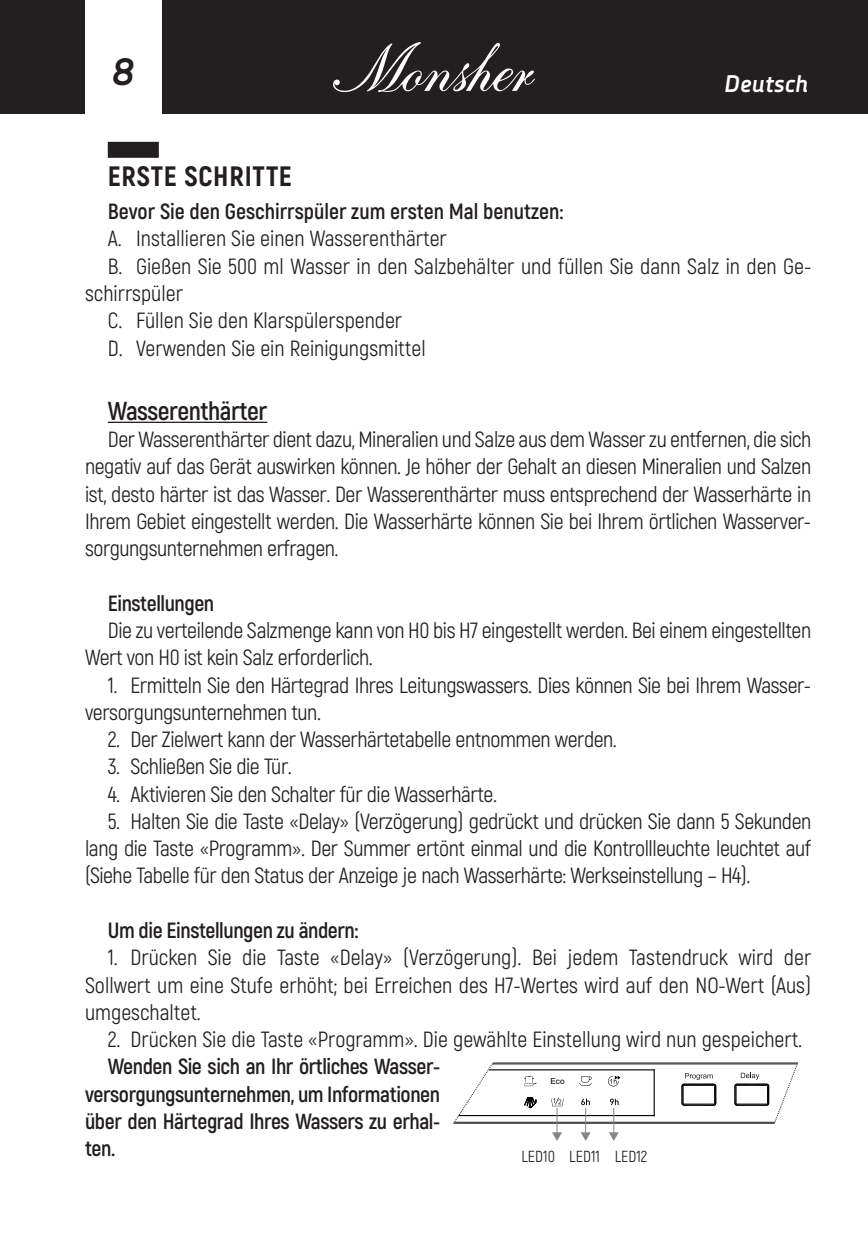
<style>
.page{position:relative;width:868px;height:1248px;background:#fff}
.page>*{position:absolute;margin:0;border:0;box-sizing:border-box;transform-origin:0 0}
.t1{font:italic 700 38px "Decima Nova Pro";color:#231f20}
.t2{font:800 28px "Akrobat";letter-spacing:.03em;color:#231f20}
.t3{font:700 26px "Akrobat";letter-spacing:-.02em;color:#231f20}
.t4{font:italic 700 24px "Decima Nova Pro";color:#fff}
.t5{font:22px/27.2px "Akrobat";letter-spacing:-.02em;color:#231f20;text-align:justify}
.t6{font:22px "Akrobat";color:#231f20}
.t7{font:700 22px/27.2px "Akrobat";letter-spacing:-.02em;color:#231f20;text-align:justify}
.t8{font:700 22px "Akrobat";color:#231f20}
.t9{font:16px "Akrobat";color:#231f20}
.t10{font:8.2px "Arial";color:#000001}
</style>
<div class="page">
<div style="left:0;top:0;width:867px;height:113px;background:#231f20"></div>
<hr style="left:867px;top:0;width:1px;height:113px;background:#231f20">
<div style="left:85px;top:0;width:77px;height:119px;background:#fff"></div>
<svg style="left:333px;top:42px;width:202px;height:50px"></svg>
<div style="left:108px;top:142px;width:51px;height:16px;background:#231f20"></div>
<hr style="left:108px;top:421px;width:159px;height:2px;background:#231f20">
<hr style="left:492px;top:1062px;width:305px;height:1px;background:#2a2723">
<hr style="left:492px;top:1063px;width:305px;height:1px;background:#2a2723">
<hr style="left:453px;top:1122px;width:321px;height:1px;background:#2a2723">
<hr style="left:454px;top:1121px;width:320px;height:1px;background:#2a2723">
<svg style="left:453px;top:1062px;width:41px;height:62px"></svg>
<hr style="left:458px;top:1114px;width:196px;height:1px;background:#000001">
<hr style="left:489px;top:1069px;width:165px;height:1px;background:#000001">
<hr style="left:653px;top:1069px;width:1px;height:46px;background:#000001">
<svg style="left:734px;top:1062px;width:64px;height:62px"></svg>
<svg style="left:681px;top:1073px;width:35px;height:32px"></svg>
<svg style="left:524px;top:1076px;width:12px;height:9px"></svg>
<svg style="left:579px;top:1076px;width:12px;height:9px"></svg>
<svg style="left:608px;top:1075px;width:12px;height:11px"></svg>
<svg style="left:524px;top:1097px;width:12px;height:11px"></svg>
<svg style="left:551px;top:1097px;width:12px;height:43px"></svg>
<svg style="left:608px;top:1098px;width:10px;height:42px"></svg>
<svg style="left:580px;top:1098px;width:10px;height:42px"></svg>
<h1 class="t1" style="left:112px;top:50px;width:24px">8</h1>
<p class="t4" style="left:724px;top:70px;width:85px">Deutsch</p>
<p class="t2" style="left:108px;top:158px;width:186px">ERSTE SCHRITTE</p>
<p class="t8" style="left:108px;top:198px;width:457px">Bevor Sie den Geschirrspüler zum ersten Mal benutzen:</p>
<p class="t6" style="left:108px;top:225px;width:340px">А. Installieren Sie einen Wasserenthärter</p>
<p class="t6" style="left:108px;top:253px;width:705px">В. Gießen Sie 500 ml Wasser in den Salzbehälter und füllen Sie dann Salz in den Ge-</p>
<p class="t6" style="left:85px;top:280px;width:99px">schirrspüler</p>
<p class="t6" style="left:108px;top:307px;width:296px">С. Füllen Sie den Klarspülerspender</p>
<p class="t6" style="left:108px;top:334px;width:319px">D. Verwenden Sie ein Reinigungsmittel</p>
<p class="t3" style="left:108px;top:394px;width:161px">Wasserenthärter</p>
<p class="t5" style="left:85px;top:425px;width:727px;text-indent:23px">Der Wasserenthärter dient dazu, Mineralien und Salze aus dem Wasser zu entfernen, die sich negativ auf das Gerät auswirken können. Je höher der Gehalt an diesen Mineralien und Salzen ist, desto härter ist das Wasser. Der Wasserenthärter muss entsprechend der Wasserhärte in Ihrem Gebiet eingestellt werden. Die Wasserhärte können Sie bei Ihrem örtlichen Wasserver&shy;sorgungsunternehmen erfragen.</p>
<p class="t7" style="left:108px;top:589px;width:108px">Einstellungen</p>
<p class="t5" style="left:85px;top:616px;width:727px;text-indent:23px">Die zu verteilende Salzmenge kann von H0 bis H7 eingestellt werden. Bei einem eingestellten<br>Wert von H0 ist kein Salz erforderlich.</p>
<p class="t5" style="left:85px;top:671px;width:727px;text-indent:23px">1. Ermitteln Sie den Härtegrad Ihres Leitungswassers. Dies können Sie bei Ihrem Wasser&shy;versorgungsunternehmen tun.</p>
<p class="t5" style="left:108px;top:725px;width:510px">2. Der Zielwert kann der Wasserhärtetabelle entnommen werden.</p>
<p class="t5" style="left:108px;top:753px;width:185px">3. Schließen Sie die Tür.</p>
<p class="t5" style="left:108px;top:780px;width:391px">4. Aktivieren Sie den Schalter für die Wasserhärte.</p>
<p class="t5" style="left:85px;top:807px;width:727px;text-indent:23px">5. Halten Sie die Taste «Delay» (Verzögerung) gedrückt und drücken Sie dann 5 Sekunden lang die Taste «Programm». Der Summer ertönt einmal und die Kontrollleuchte leuchtet auf (Siehe Tabelle für den Status der Anzeige je nach Wasserhärte: Werkseinstellung – H4).</p>
<p class="t7" style="left:108px;top:916px;width:252px">Um die Einstellungen zu ändern:</p>
<p class="t5" style="left:85px;top:943px;width:727px;text-indent:23px">1. Drücken Sie die Taste «Delay» (Verzögerung). Bei jedem Tastendruck wird der Sollwert um eine Stufe erhöht; bei Erreichen des H7-Wertes wird auf den NO-Wert (Aus) umgeschaltet.</p>
<p class="t6" style="left:108px;top:1026px;width:696px">2. Drücken Sie die Taste «Programm». Die gewählte Einstellung wird nun gespeichert.</p>
<p class="t7" style="left:85px;top:1052px;width:356px;text-indent:23px">Wenden Sie sich an Ihr örtliches Wasser&shy;versorgungsunternehmen, um Informationen über den Härtegrad Ihres Wassers zu erhal&shy;ten.</p>
<p class="t10" style="left:550px;top:1075px;width:16px">Eco</p>
<p class="t9" style="left:521px;top:1146px;width:127px">LED10 LED11 LED12</p>
</div>
